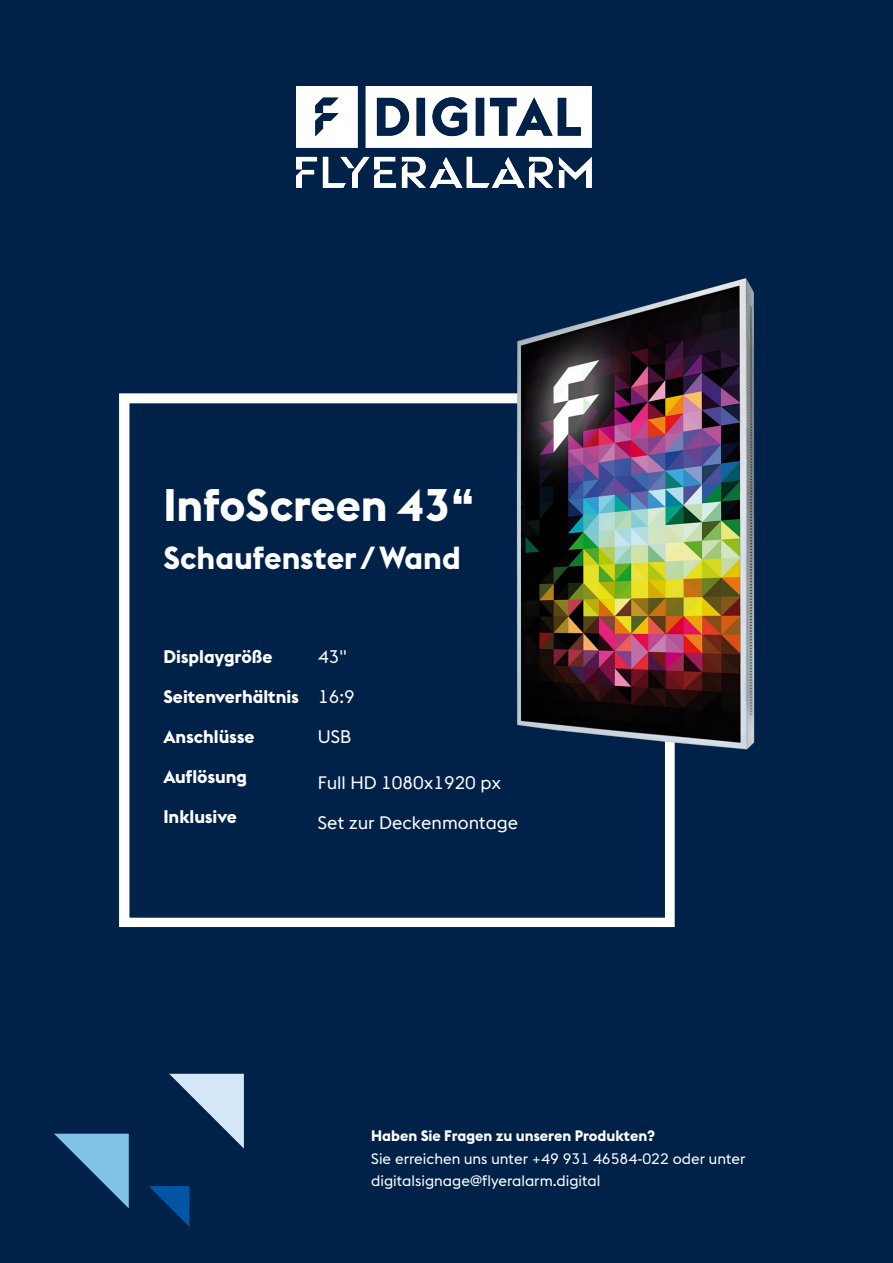
<style>
.page{position:relative;width:893px;height:1263px;background:#002249}
.page>*{position:absolute;margin:0;border:0;box-sizing:border-box;transform-origin:0 0}
.t1{font:700 45px "Euclid FA";color:#fff}
.t2{font:700 31.5px "Euclid FA";color:#fff}
.t3{font:700 18px "Euclid FA";color:#fff}
.t4{font:18px "Euclid FA";color:#fff}
.t5{font:18px "Euclid FA";color:#fff}
.t6{font:15px/22.5px "Euclid FA";color:#fff}
.t7{font:700 15px "Euclid FA";color:#fff}
.s1{font-weight:400}
</style>
<div class="page">
<svg style="left:119px;top:393px;width:556px;height:534px"></svg>
<img style="left:481px;top:278px;width:274px;height:491px">
<svg style="left:169px;top:1074px;width:75px;height:74px"></svg>
<svg style="left:149px;top:1186px;width:40px;height:40px"></svg>
<svg style="left:54px;top:1134px;width:75px;height:74px"></svg>
<img style="left:296px;top:87px;width:295px;height:101px">
<h1 class="t1" style="left:163px;top:479px;width:313px">InfoScreen 43“</h1>
<h2 class="t2" style="left:163px;top:540px;width:299px">Schaufenster /Wand</h2>
<p class="t3" style="left:163px;top:646px;width:111px">Displaygröße</p>
<p class="t5" style="left:318px;top:646px;width:30px">43"</p>
<p class="t3" style="left:163px;top:686px;width:193px">Seitenverhältnis <span class="s1">16:9</span></p>
<p class="t3" style="left:163px;top:726px;width:93px">Anschlüsse</p>
<p class="t3" style="left:163px;top:766px;width:85px">Auflösung</p>
<p class="t3" style="left:163px;top:806px;width:75px">Inklusive</p>
<p class="t5" style="left:318px;top:726px;width:35px">USB</p>
<p class="t4" style="left:318px;top:772px;width:185px">Full HD 1080x1920 px</p>
<p class="t4" style="left:318px;top:812px;width:202px">Set zur Deckenmontage</p>
<p class="t7" style="left:371px;top:1127px;width:285px">Haben Sie Fragen zu unseren Produkten?</p>
<p class="t6" style="left:371px;top:1147px;width:376px">Sie erreichen uns unter +49 931 46584-022 oder unter digitalsignage@flyeralarm.digital</p>
</div>
